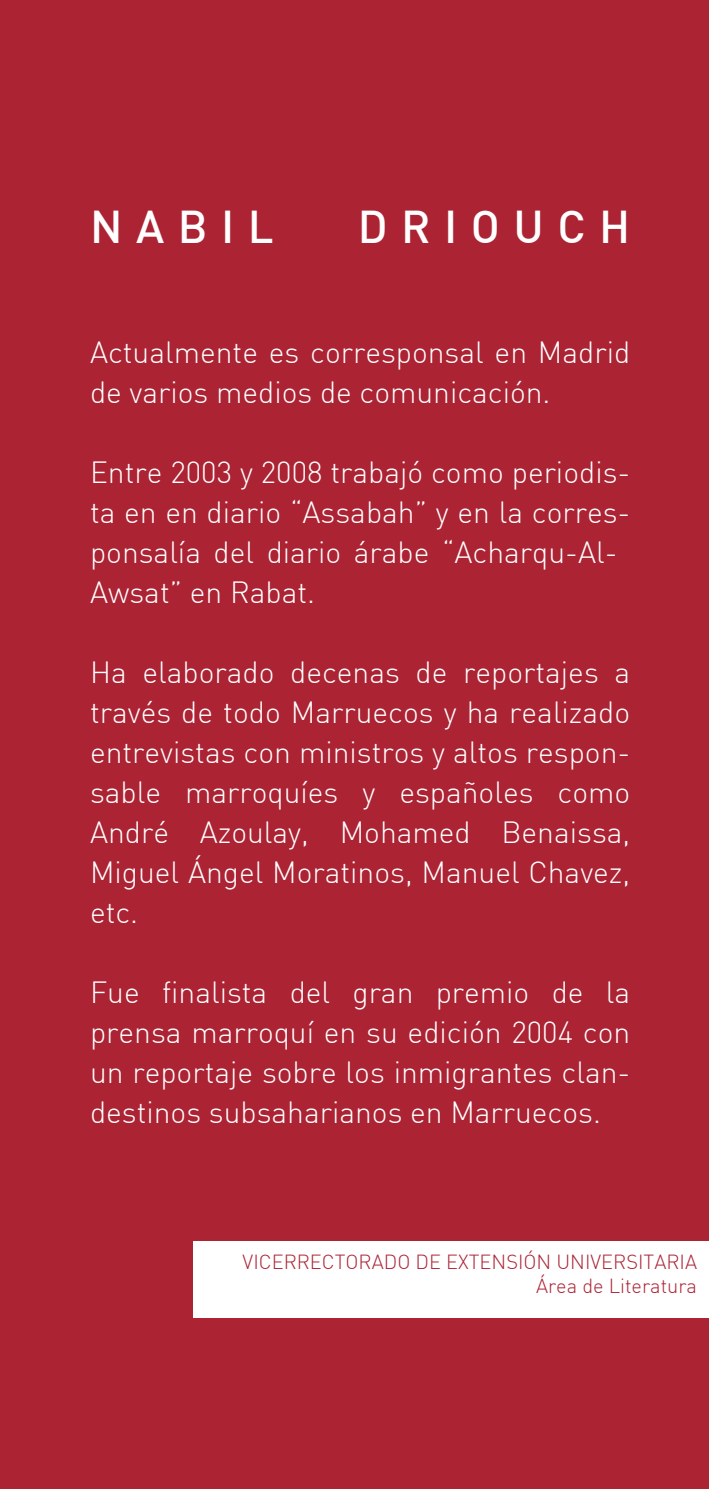
<style>
.page{position:relative;width:709px;height:1489px;background:#fff}
.page>*{position:absolute;margin:0;border:0;box-sizing:border-box;transform-origin:0 0}
.t1{font:500 45px "DIN";letter-spacing:.3em;color:#fff}
.t2{font:300 30px/40px "DIN";color:#fff}
.t3{font:300 20px/24px "DIN";color:#ac2334;text-align:right}
</style>
<div class="page">
<div style="left:0;top:0;width:709px;height:1488px;background:#ac2334"></div>
<div style="left:193px;top:1241px;width:516px;height:76px;background:#fff"></div>
<h1 class="t1" style="left:90px;top:198px;width:185px">NABIL</h1>
<h1 class="t1" style="left:358px;top:198px;width:274px">DRIOUCH</h1>
<p class="t2" style="left:90px;top:332px;width:541px">Actualmente es corresponsal en Madrid de varios medios de comunicación.</p>
<p class="t2" style="left:90px;top:452px;width:542px">Entre 2003 y 2008 trabajó como periodis&shy;ta en en diario “Assabah” y en la corres&shy;ponsalía del diario árabe “Acharqu-Al-Awsat” en Rabat.</p>
<p class="t2" style="left:90px;top:652px;width:542px;text-align:justify">Ha elaborado decenas de reportajes a través de todo Marruecos y ha realizado entrevistas con ministros y altos respon&shy;sable marroquíes y españoles como André Azoulay, Mohamed Benaissa, Miguel Ángel Moratinos, Manuel Chavez, etc.</p>
<p class="t2" style="left:90px;top:972px;width:542px;text-align:justify">Fue finalista del gran premio de la prensa marroquí en su edición 2004 con un reportaje sobre los inmigrantes clan&shy;destinos subsaharianos en Marruecos.</p>
<p class="t3" style="left:243px;top:1249px;width:456px">VICERRECTORADO DE EXTENSIÓN UNIVERSITARIA<br>Área de Literatura</p>
</div>
